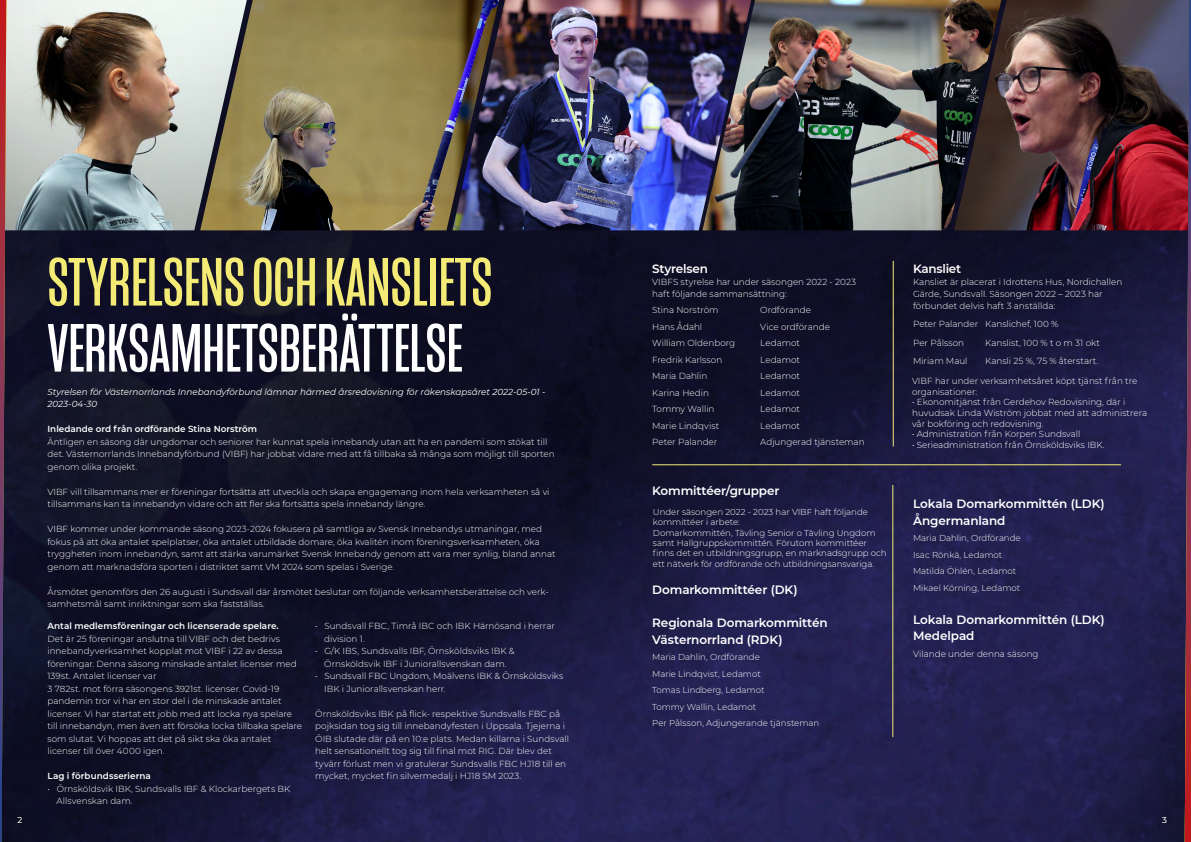
<style>
.page{position:relative;width:1191px;height:842px;background:#fff}
.page>*{position:absolute;margin:0;border:0;box-sizing:border-box;transform-origin:0 0}
.t1{font:70px "Mongoose";color:#f3eb75}
.t2{font:70px "Mongoose";color:#fff}
.t3{font:600 12px/16.5px "Montserrat";letter-spacing:-.01em;color:#fff}
.t4{font:300 8.8px/12.5px "Montserrat";color:#fff}
.t5{font:italic 8.8px/12.5px "Montserrat";color:#fff}
.t6{font:600 8.8px "Montserrat";letter-spacing:.005em;color:#fff}
.t7{font:300 8.6px/16.5px "Montserrat";color:#fff}
.t8{font:300 8.5px "Montserrat";color:#fff}
</style>
<div class="page">
<img style="left:6px;top:230px;width:1178px;height:612px">
<img style="left:6px;top:0;width:194px;height:230px">
<img style="left:200px;top:0;width:252px;height:230px">
<img style="left:452px;top:0;width:250px;height:230px">
<img style="left:702px;top:0;width:252px;height:230px">
<img style="left:954px;top:0;width:230px;height:230px">
<hr style="left:892px;top:261px;width:1px;height:186px;background:#f3eb75">
<hr style="left:652px;top:464px;width:469px;height:1px;background:#f3eb75">
<hr style="left:892px;top:485px;width:1px;height:252px;background:#f3eb75">
<svg style="left:1184px;top:0;width:7px;height:842px"></svg>
<svg style="left:0;top:0;width:6px;height:842px"></svg>
<h1 class="t1" style="left:47px;top:242px;width:446px">STYRELSENS OCH KANSLIETS</h1>
<h1 class="t2" style="left:47px;top:308px;width:416px">VERKSAMHETSBERÄTTELSE</h1>
<p class="t5" style="left:47px;top:385px;width:499px">Styrelsen för Västernorrlands Innebandyförbund lämnar härmed årsredovisning för räkenskapsåret 2022-05-01 -<br>2023-04-30</p>
<p class="t6" style="left:47px;top:423px;width:211px">Inledande ord från ordförande Stina Norström</p>
<p class="t4" style="left:47px;top:435px;width:509px">Äntligen en säsong där ungdomar och seniorer har kunnat spela innebandy utan att ha en pandemi som stökat till det. Västernorrlands Innebandyförbund (VIBF) har jobbat vidare med att få tillbaka så många som möjligt till sporten genom olika projekt.</p>
<p class="t4" style="left:47px;top:485px;width:503px">VIBF vill tillsammans mer er föreningar fortsätta att utveckla och skapa engagemang inom hela verksamheten så vi tillsammans kan ta innebandyn vidare och att fler ska fortsätta spela innebandy längre.</p>
<p class="t4" style="left:47px;top:523px;width:509px">VIBF kommer under kommande säsong 2023-2024 fokusera på samtliga av Svensk Innebandys utmaningar, med fokus på att öka antalet spelplatser, öka antalet utbildade domare, öka kvalitén inom föreningsverksamheten, öka tryggheten inom innebandyn, samt att stärka varumärket Svensk Innebandy genom att vara mer synlig, bland annat genom att marknadsföra sporten i distriktet samt VM 2024 som spelas i Sverige.</p>
<p class="t4" style="left:47px;top:585px;width:503px">Årsmötet genomförs den 26 augusti i Sundsvall där årsmötet beslutar om följande verksamhetsberättelse och verk&shy;samhetsmål samt inriktningar som ska fastställas.</p>
<p class="t6" style="left:47px;top:620px;width:233px">Antal medlemsföreningar och licenserade spelare.</p>
<p class="t4" style="left:47px;top:632px;width:256px">Det är 25 föreningar anslutna till VIBF och det bedrivs innebandyverksamhet kopplat mot VIBF i 22 av dessa föreningar. Denna säsong minskade antalet licenser med 139st. Antalet licenser var<br>3 782st. mot förra säsongens 3921st. licenser. Covid-19 pandemin tror vi har en stor del i de minskade antalet licenser. Vi har startat ett jobb med att locka nya spelare till innebandyn, men även att försöka locka tillbaka spelare som slutat. Vi hoppas att det på sikt ska öka antalet licenser till över 4000 igen.</p>
<p class="t6" style="left:47px;top:770px;width:105px">Lag i förbundsserierna</p>
<p class="t4" style="left:57px;top:782px;width:235px;text-indent:-9px">• Örnsköldsvik IBK, Sundsvalls IBF &amp; Klockarbergets BK<br>Allsvenskan dam.</p>
<p class="t4" style="left:324px;top:619px;width:232px;text-indent:-9px">• Sundsvall FBC, Timrå IBC och IBK Härnösand i herrar division 1.</p>
<p class="t4" style="left:315px;top:644px;width:201px;text-align:center">• G/K IBS, Sundsvalls IBF, Örnsköldsviks IBK &amp;<br>Örnsköldsvik IBF i Juniorallsvenskan dam.</p>
<p class="t4" style="left:324px;top:669px;width:241px;text-indent:-9px">• Sundsvall FBC Ungdom, Moälvens IBK &amp; Örnsköldsviks<br>IBK i Juniorallsvenskan herr.</p>
<p class="t4" style="left:315px;top:707px;width:255px">Örnsköldsviks IBK på flick- respektive Sundsvalls FBC på pojksidan tog sig till innebandyfesten i Uppsala. Tjejerna i ÖIB slutade där på en 10:e plats. Medan killarna i Sundsvall helt sensationellt tog sig till final mot RIG. Där blev det tyvärr förlust men vi gratulerar Sundsvalls FBC HJ18 till en mycket, mycket fin silvermedalj i HJ18 SM 2023.</p>
<h2 class="t3" style="left:652px;top:259px;width:57px">Styrelsen</h2>
<p class="t4" style="left:652px;top:275px;width:205px;line-height:12px">VIBFS styrelse har under säsongen 2022 - 2023 haft följande sammansättning:</p>
<p class="t4" style="left:652px;top:303px;width:68px">Stina Norström</p>
<p class="t4" style="left:760px;top:303px;width:52px">Ordförande</p>
<p class="t4" style="left:652px;top:320px;width:51px">Hans Ådahl</p>
<p class="t4" style="left:760px;top:320px;width:71px">Vice ordförande</p>
<p class="t4" style="left:652px;top:336px;width:84px">William Oldenborg</p>
<p class="t4" style="left:760px;top:336px;width:41px">Ledamot</p>
<p class="t4" style="left:652px;top:353px;width:72px">Fredrik Karlsson</p>
<p class="t4" style="left:760px;top:353px;width:41px">Ledamot</p>
<p class="t4" style="left:652px;top:369px;width:57px">Maria Dahlin</p>
<p class="t4" style="left:760px;top:369px;width:41px">Ledamot</p>
<p class="t4" style="left:652px;top:386px;width:58px">Karina Hedin</p>
<p class="t4" style="left:760px;top:386px;width:41px">Ledamot</p>
<p class="t4" style="left:652px;top:402px;width:64px">Tommy Wallin</p>
<p class="t4" style="left:760px;top:402px;width:41px">Ledamot</p>
<p class="t4" style="left:652px;top:419px;width:69px">Marie Lindqvist</p>
<p class="t4" style="left:760px;top:419px;width:41px">Ledamot</p>
<p class="t4" style="left:652px;top:435px;width:67px">Peter Palander</p>
<p class="t4" style="left:760px;top:435px;width:106px">Adjungerad tjänsteman</p>
<h2 class="t3" style="left:652px;top:482px;width:129px">Kommittéer/grupper</h2>
<p class="t7" style="left:653px;top:507px;width:235px;line-height:10.3px">Under säsongen 2022 - 2023 har VIBF haft följande kommittéer i arbete:<br>Domarkommittén, Tävling Senior o Tävling Ungdom samt Hallgruppskommittén. Förutom kommittéer finns det en utbildningsgrupp, en marknadsgrupp och ett nätverk för ordförande och utbildningsansvariga.</p>
<h2 class="t3" style="left:652px;top:581px;width:147px">Domarkommittéer (DK)</h2>
<h2 class="t3" style="left:652px;top:614px;width:177px">Regionala Domarkommittén<br>Västernorrland (RDK)</h2>
<p class="t7" style="left:652px;top:649px;width:169px">Maria Dahlin, Ordförande<br>Marie Lindqvist, Ledamot<br>Tomas Lindberg, Ledamot<br>Tommy Wallin, Ledamot<br>Per Pålsson, Adjungerande tjänsteman</p>
<h2 class="t3" style="left:913px;top:259px;width:50px">Kansliet</h2>
<p class="t4" style="left:913px;top:275px;width:211px;line-height:12px">Kansliet är placerat i Idrottens Hus, Nordichallen<br>Gärde, Sundsvall. Säsongen 2022 – 2023 har förbundet delvis haft 3 anställda:</p>
<p class="t4" style="left:913px;top:314px;width:147px;line-height:18.5px">Peter Palander Kanslichef, 100 %<br>Per Pålsson</p>
<p class="t4" style="left:985px;top:336px;width:116px">Kanslist, 100 % t o m 31 okt</p>
<p class="t4" style="left:913px;top:354px;width:56px">Miriam Maul</p>
<p class="t4" style="left:985px;top:354px;width:115px">Kansli 25 %, 75 % återstart.</p>
<p class="t4" style="left:912px;top:375px;width:227px;line-height:10.6px">VIBF har under verksamhetsåret köpt tjänst från tre organisationer:</p>
<p class="t4" style="left:912px;top:397px;width:237px;line-height:10.6px">• Ekonomitjänst från Gerdehov Redovisning, där i huvudsak Linda Wiström jobbat med att administrera vår bokföring och redovisning.</p>
<p class="t4" style="left:912px;top:427px;width:170px">• Administration från Korpen Sundsvall</p>
<p class="t4" style="left:912px;top:438px;width:194px">• Serieadministration från Örnsköldsviks IBK.</p>
<h2 class="t3" style="left:913px;top:495px;width:193px">Lokala Domarkommittén (LDK)<br>Ångermanland</h2>
<p class="t7" style="left:913px;top:530px;width:109px">Maria Dahlin, Ordförande<br>Isac Rönkä, Ledamot<br>Matilda Öhlén, Ledamot<br>Mikael Körning, Ledamot</p>
<h2 class="t3" style="left:913px;top:611px;width:193px">Lokala Domarkommittén (LDK)<br>Medelpad</h2>
<p class="t4" style="left:913px;top:647px;width:127px">Vilande under denna säsong</p>
<p class="t8" style="left:18px;top:814px;width:6px">2</p>
<p class="t8" style="left:1162px;top:814px;width:6px">3</p>
</div>
